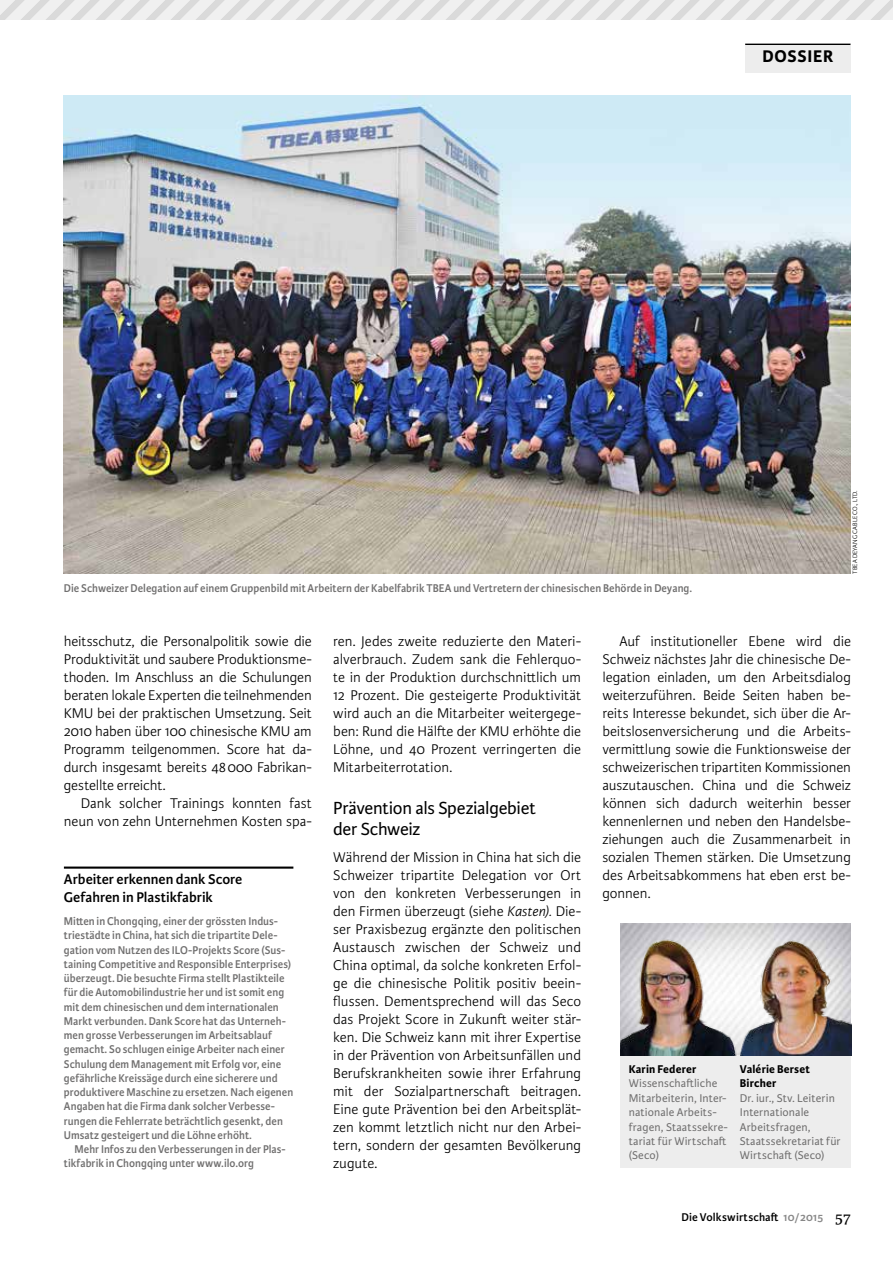
<style>
.page{position:relative;width:893px;height:1263px;background:#fff}
.page>*{position:absolute;margin:0;border:0;box-sizing:border-box;transform-origin:0 0}
.t1{font:18.75px/21px "Karmina Sans";letter-spacing:-.015em;color:#000}
.t2{font:700 18px "Karmina Sans";letter-spacing:.04em;color:#000}
.t3{font:300 15px/18px "Karmina Sans";color:#000;text-align:justify}
.t4{font:600 15px/18px "Karmina Sans";color:#000}
.t5{font:600 12px/14.2px "Karmina Sans";letter-spacing:.005em;color:#706f6f;scale:.95 1}
.t6{font:12px/14.4px "Karmina Sans";letter-spacing:.01em;color:#706f6f}
.t7{font:700 12px/14.4px "Karmina Sans";letter-spacing:.015em;color:#000}
.t8{font:600 12px "Karmina Sans";letter-spacing:.01em;color:#000}
.t9{font:300 6.75px "Karmina Sans";letter-spacing:.01em;color:#000}
.s1{font-style:italic}
.s2{color:#878787}
.s3{font-family:"Karmina";font-weight:400;font-size:16.5px}
</style>
<div class="page">
<div style="left:745px;top:43px;width:105px;height:29px;background:#ededed"></div>
<hr style="left:745px;top:44px;width:105px;height:1px;background:#000">
<svg style="left:0;top:0;width:893px;height:20px"></svg>
<img style="left:64px;top:96px;width:786px;height:478px">
<hr style="left:64px;top:866px;width:229px;height:3px;background:#000">
<img style="left:620px;top:923px;width:231px;height:9px">
<div style="left:620px;top:1055px;width:231px;height:113px;background:#ededed"></div>
<img style="left:620px;top:932px;width:109px;height:123px">
<img style="left:729px;top:932px;width:122px;height:123px">
<p class="t2" style="left:762px;top:46px;width:72px">DOSSIER</p>
<p class="t5" style="left:64px;top:581px;width:663px">Die Schweizer Delegation auf einem Gruppenbild mit Arbeitern der Kabelfabrik TBEA und Vertretern der chinesischen Behörde in Deyang.</p>
<p class="t9" style="left:851px;top:574px;width:85px;rotate:-90deg">TBEA DEYANG CABLE CO., LTD.</p>
<p class="t3" style="left:64px;top:632px;width:250px">heitsschutz, die Personalpolitik sowie die Produktivität und saubere Produktionsme&shy;thoden. Im Anschluss an die Schulungen beraten lokale Experten die teilnehmenden KMU bei der praktischen Umsetzung. Seit 2010 haben über 100 chinesische KMU am Programm teilgenommen. Score hat da&shy;durch insgesamt bereits 48000 Fabrikan&shy;gestellte erreicht.</p>
<p class="t3" style="left:64px;top:794px;width:250px;text-align:right">Dank solcher Trainings konnten fast neun von zehn Unternehmen Kosten spa-</p>
<p class="t4" style="left:64px;top:871px;width:180px">Arbeiter erkennen dank Score<br>Gefahren in Plastikfabrik</p>
<p class="t5" style="left:64px;top:914px;width:243px">Mitten in Chongqing, einer der grössten Indus&shy;triestädte in China, hat sich die tripartite Dele&shy;gation vom Nutzen des ILO-Projekts Score (Sus&shy;taining Competitive and Responsible Enterprises) überzeugt. Die besuchte Firma stellt Plastikteile für die Automobilindustrie her und ist somit eng mit dem chinesischen und dem internationalen Markt verbunden. Dank Score hat das Unterneh&shy;men grosse Verbesserungen im Arbeitsablauf gemacht. So schlugen einige Arbeiter nach einer Schulung dem Management mit Erfolg vor, eine gefährliche Kreissäge durch eine sicherere und produktivere Maschine zu ersetzen. Nach eigenen Angaben hat die Firma dank solcher Verbesse&shy;rungen die Fehlerrate beträchtlich gesenkt, den Umsatz gesteigert und die Löhne erhöht.</p>
<p class="t5" style="left:64px;top:1142px;width:235px;text-indent:11px">Mehr Infos zu den Verbesserungen in der Plas&shy;tikfabrik in Chongqing unter www.ilo.org</p>
<p class="t3" style="left:333px;top:632px;width:249px">ren. Jedes zweite reduzierte den Materi&shy;alverbrauch. Zudem sank die Fehlerquo&shy;te in der Produktion durchschnittlich um 12 Prozent. Die gesteigerte Produktivität wird auch an die Mitarbeiter weitergege&shy;ben: Rund die Hälfte der KMU erhöhte die Löhne, und 40 Prozent verringerten die Mitarbeiterrotation.</p>
<p class="t1" style="left:333px;top:798px;width:204px">Prävention als Spezialgebiet der Schweiz</p>
<p class="t3" style="left:333px;top:848px;width:249px">Während der Mission in China hat sich die Schweizer tripartite Delegation vor Ort von den konkreten Verbesserungen in den Firmen überzeugt (siehe <span class="s1">Kasten).</span> Die&shy;ser Praxisbezug ergänzte den politischen Austausch zwischen der Schweiz und China optimal, da solche konkreten Erfol&shy;ge die chinesische Politik positiv beein&shy;flussen. Dementsprechend will das Seco das Projekt Score in Zukunft weiter stär&shy;ken. Die Schweiz kann mit ihrer Expertise in der Prävention von Arbeitsunfällen und Berufskrankheiten sowie ihrer Erfahrung mit der Sozialpartnerschaft beitragen.<br>Eine gute Prävention bei den Arbeitsplät&shy;zen kommt letztlich nicht nur den Arbei&shy;tern, sondern der gesamten Bevölkerung zugute.</p>
<p class="t3" style="left:602px;top:632px;width:250px;text-indent:17px">Auf institutioneller Ebene wird die Schweiz nächstes Jahr die chinesische De&shy;legation einladen, um den Arbeitsdialog weiterzuführen. Beide Seiten haben be&shy;reits Interesse bekundet, sich über die Ar&shy;beitslosenversicherung und die Arbeits&shy;vermittlung sowie die Funktionsweise der schweizerischen tripartiten Kommissionen auszutauschen. China und die Schweiz können sich dadurch weiterhin besser kennenlernen und neben den Handelsbe&shy;ziehungen auch die Zusammenarbeit in sozialen Themen stärken. Die Umsetzung des Arbeitsabkommens hat eben erst be&shy;gonnen.</p>
<p class="t7" style="left:629px;top:1062px;width:69px">Karin Federer</p>
<p class="t6" style="left:629px;top:1076px;width:101px">Wissenschaftliche<br>Mitarbeiterin, Inter&shy;nationale Arbeits&shy;fragen, Staatssekre&shy;tariat für Wirtschaft (Seco)</p>
<p class="t7" style="left:740px;top:1062px;width:72px">Valérie Berset<br>Bircher</p>
<p class="t6" style="left:740px;top:1091px;width:102px">Dr. iur., Stv. Leiterin<br>Internationale<br>Arbeitsfragen,<br>Staatssekretariat für<br>Wirtschaft (Seco)</p>
<p class="t8" style="left:681px;top:1210px;width:171px">Die Volkswirtschaft <span class="s2">10/2015</span> <span class="s3">57</span></p>
</div>
